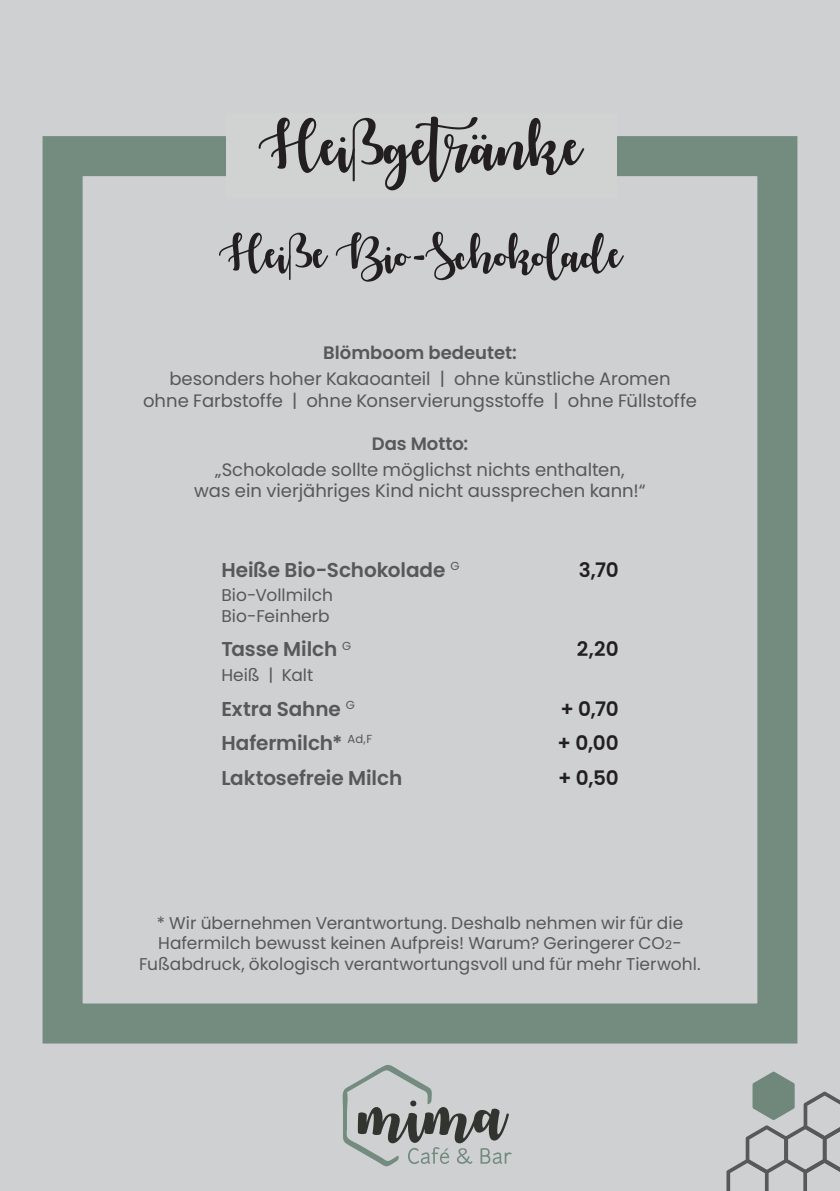
<style>
.page{position:relative;width:840px;height:1191px;background:#fff}
.page>*{position:absolute;margin:0;border:0;box-sizing:border-box;transform-origin:0 0}
.t1{font:600 20px "Poppins";letter-spacing:-.005em;color:#57585a}
.t2{font:600 20px "Poppins";letter-spacing:-.015em;color:#231f20}
.t3{font:18px/21.6px "Poppins";color:#57585a;text-align:center}
.t4{font:600 18px "Poppins";color:#57585a}
.t5{font:17px/20.4px "Poppins";color:#57585a}
.s1{font-size:12px}
</style>
<div class="page">
<div style="left:0;top:0;width:839px;height:1191px;background:#ced0d1"></div>
<div style="left:43px;top:136px;width:754px;height:907px;border:40px solid #748b80"></div>
<svg style="left:342px;top:1065px;width:169px;height:101px"></svg>
<svg style="left:726px;top:1071px;width:113px;height:120px"></svg>
<div style="left:226px;top:113px;width:390px;height:85px;background:#d1d2d2"></div>
<svg style="left:258px;top:116px;width:326px;height:74px"></svg>
<svg style="left:219px;top:232px;width:109px;height:48px"></svg>
<svg style="left:335px;top:232px;width:288px;height:50px"></svg>
<p class="t4" style="left:323px;top:342px;width:195px">Blömboom bedeutet:</p>
<p class="t3" style="left:143px;top:368px;width:555px">besonders hoher Kakaoanteil | ohne künstliche Aromen<br>ohne Farbstoffe | ohne Konservierungsstoffe | ohne Füllstoffe</p>
<p class="t4" style="left:371px;top:433px;width:98px">Das Motto:</p>
<p class="t3" style="left:194px;top:459px;width:453px">„Schokolade sollte möglichst nichts enthalten,<br>was ein vierjähriges Kind nicht aussprechen kann!“</p>
<p class="t1" style="left:221px;top:558px;width:239px">Heiße Bio-Schokolade <sup>G</sup></p>
<p class="t2" style="left:578px;top:558px;width:41px">3,70</p>
<p class="t5" style="left:221px;top:585px;width:113px">Bio-Vollmilch<br>Bio-Feinherb</p>
<p class="t1" style="left:221px;top:638px;width:131px">Tasse Milch <sup>G</sup></p>
<p class="t2" style="left:576px;top:638px;width:43px">2,20</p>
<p class="t5" style="left:221px;top:665px;width:93px">Heiß | Kalt</p>
<p class="t1" style="left:221px;top:697px;width:135px">Extra Sahne <sup>G</sup></p>
<p class="t2" style="left:560px;top:697px;width:60px">+ 0,70</p>
<p class="t1" style="left:221px;top:731px;width:152px">Hafermilch* <sup>Ad,F</sup></p>
<p class="t2" style="left:557px;top:731px;width:63px">+ 0,00</p>
<p class="t1" style="left:221px;top:766px;width:182px">Laktosefreie Milch</p>
<p class="t2" style="left:557px;top:766px;width:62px">+ 0,50</p>
<p class="t5" style="left:139px;top:913px;width:562px;text-align:center">* Wir übernehmen Verantwortung. Deshalb nehmen wir für die<br>Hafermilch bewusst keinen Aufpreis! Warum? Geringerer CO<span class="s1">2</span>-<br>Fußabdruck, ökologisch verantwortungsvoll und für mehr Tierwohl.</p>
</div>
